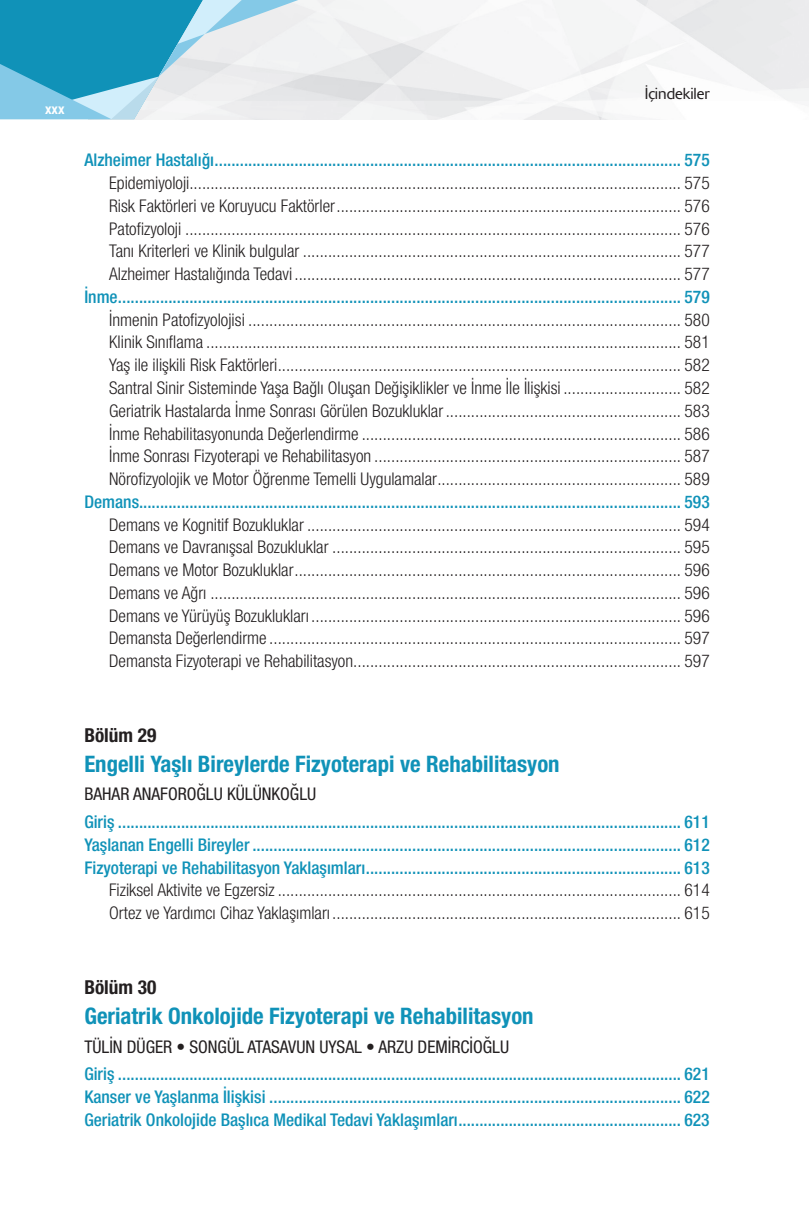
<style>
.page{position:relative;width:809px;height:1221px;background:#fff}
.page>*{position:absolute;margin:0;border:0;box-sizing:border-box;transform-origin:0 0}
.t1{font:700 22.75px "Helvetica 77 Cn";color:#1092b8}
.t2{font:700 19.25px "Helvetica 77 Cn";color:#231f20}
.t3{font:17.5px/22.8px "Helvetica 47 Lt Cn";color:#231f20;text-align:justify}
.t4{font:17.5px/22.8px "Helvetica 67 Med Cn";color:#1092b8;text-align:justify}
.t5{font:17.5px "Helvetica 57 Cn";color:#231f20}
.t6{font:300 15.75px "Delta";color:#231f20}
.t7{font:700 14px "Helvetica 77 Cn";color:#fff}
</style>
<div class="page">
<svg style="left:0;top:0;width:298px;height:119px;background:#7ec1d6"></svg>
<p class="t7" style="left:45px;top:100px;width:21px">xxx</p>
<p class="t6" style="left:644px;top:85px;width:66px">İçindekiler</p>
<p class="t4" style="left:84px;top:148px;width:627px">Alzheimer Hastalığı............................................................................................................... 575</p>
<p class="t3" style="left:109px;top:171px;width:602px">Epidemiyoloji..................................................................................................................... 575<br>Risk Faktörleri ve Koruyucu Faktörler.................................................................................. 576<br>Patofizyoloji ...................................................................................................................... 576<br>Tanı Kriterleri ve Klinik bulgular .......................................................................................... 577<br>Alzheimer Hastalığında Tedavi ............................................................................................ 577</p>
<p class="t4" style="left:84px;top:285px;width:627px">İnme...................................................................................................................................... 579</p>
<p class="t3" style="left:109px;top:308px;width:602px">İnmenin Patofizyolojisi ....................................................................................................... 580<br>Klinik Sınıflama ................................................................................................................. 581<br>Yaş ile ilişkili Risk Faktörleri................................................................................................ 582<br>Santral Sinir Sisteminde Yaşa Bağlı Oluşan Değişiklikler ve İnme İle İlişkisi ............................ 582<br>Geriatrik Hastalarda İnme Sonrası Görülen Bozukluklar ........................................................ 583<br>İnme Rehabilitasyonunda Değerlendirme ............................................................................ 586<br>İnme Sonrası Fizyoterapi ve Rehabilitasyon ......................................................................... 587<br>Nörofizyolojik ve Motor Öğrenme Temelli Uygulamalar.......................................................... 589</p>
<p class="t4" style="left:84px;top:490px;width:627px">Demans................................................................................................................................. 593</p>
<p class="t3" style="left:109px;top:513px;width:602px">Demans ve Kognitif Bozukluklar ......................................................................................... 594<br>Demans ve Davranışsal Bozukluklar ................................................................................... 595<br>Demans ve Motor Bozukluklar............................................................................................ 596<br>Demans ve Ağrı ................................................................................................................ 596<br>Demans ve Yürüyüş Bozuklukları ........................................................................................ 596<br>Demansta Değerlendirme .................................................................................................. 597<br>Demansta Fizyoterapi ve Rehabilitasyon.............................................................................. 597</p>
<p class="t2" style="left:84px;top:723px;width:73px">Bölüm 29</p>
<h1 class="t1" style="left:84px;top:750px;width:477px">Engelli Yaşlı Bireylerde Fizyoterapi ve Rehabilitasyon</h1>
<p class="t5" style="left:84px;top:784px;width:233px">BAHAR ANAFOROĞLU KÜLÜNKOĞLU</p>
<p class="t4" style="left:84px;top:810px;width:627px">Giriş ...................................................................................................................................... 611<br>Yaşlanan Engelli Bireyler ...................................................................................................... 612<br>Fizyoterapi ve Rehabilitasyon Yaklaşımları........................................................................... 613</p>
<p class="t3" style="left:109px;top:878px;width:602px">Fiziksel Aktivite ve Egzersiz ................................................................................................ 614<br>Ortez ve Yardımcı Cihaz Yaklaşımları ................................................................................... 615</p>
<p class="t2" style="left:84px;top:975px;width:73px">Bölüm 30</p>
<h1 class="t1" style="left:84px;top:1002px;width:451px">Geriatrik Onkolojide Fizyoterapi ve Rehabilitasyon</h1>
<p class="t5" style="left:84px;top:1035px;width:426px">TÜLIN DÜGER • SONGÜL ATASAVUN UYSAL • ARZU DEMIRCIOĞLU</p>
<p class="t4" style="left:84px;top:1062px;width:627px">Giriş ...................................................................................................................................... 621<br>Kanser ve Yaşlanma İlişkisi .................................................................................................. 622<br>Geriatrik Onkolojide Başlıca Medikal Tedavi Yaklaşımları..................................................... 623</p>
</div>
